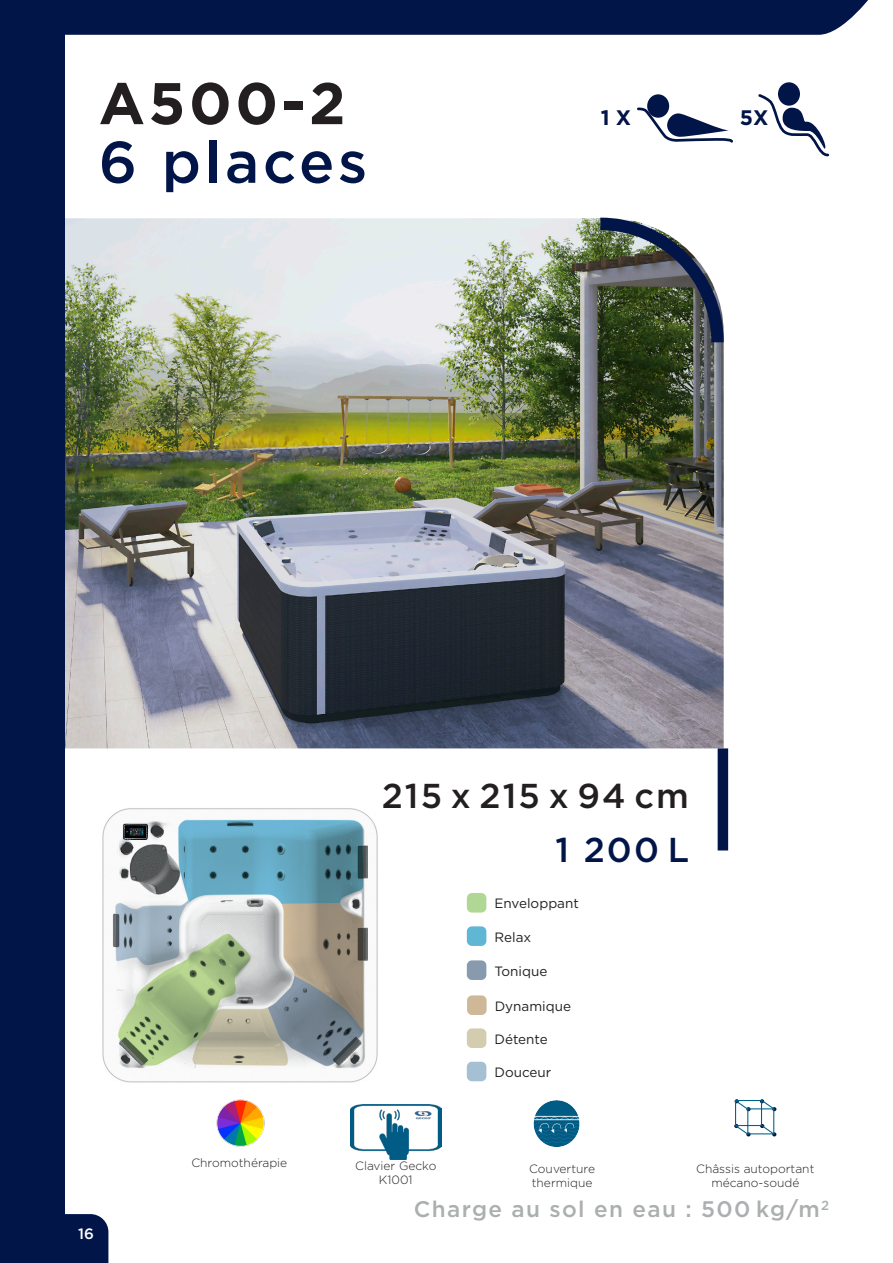
<style>
.page{position:relative;width:893px;height:1263px;background:#fff}
.page>*{position:absolute;margin:0;border:0;box-sizing:border-box;transform-origin:0 0}
.t1{font:500 58.65px "Gotham";letter-spacing:.06em;color:#021548}
.t2{font:700 58.65px "Gotham";color:#231f20}
.t3{font:500 34.5px "Gotham";letter-spacing:.06em;color:#231f20}
.t4{font:500 34.5px "Gotham";color:#021548}
.t5{font:500 22.5px "Gotham";letter-spacing:.06em;color:#abafb0}
.t6{font:700 21px "Gotham";color:#021548}
.t7{font:500 15px "Gotham";color:#fff}
.t8{font:13.5px "Gotham";color:#231f20}
.t9{font:300 12px "Gotham";color:#231f20}
</style>
<div class="page">
<img style="left:65px;top:0;width:803px;height:1263px">
<div style="left:0;top:0;width:65px;height:1263px;background:#021548"></div>
<div style="left:647px;top:94px;width:22px;height:24px;background:#021548;border-radius:50%"></div>
<svg style="left:636px;top:106px;width:99px;height:38px"></svg>
<div style="left:778px;top:82px;width:22px;height:24px;background:#021548;border-radius:50%"></div>
<svg style="left:757px;top:93px;width:74px;height:65px"></svg>
<p class="t2" style="left:99px;top:64px;width:248px">A500-2</p>
<p class="t1" style="left:99px;top:124px;width:270px">6 places</p>
<p class="t6" style="left:601px;top:103px;width:32px">1 X</p>
<p class="t6" style="left:740px;top:103px;width:30px">5X</p>
<p class="t3" style="left:382px;top:773px;width:309px">215 x 215 x 94 cm</p>
<p class="t4" style="left:556px;top:827px;width:135px">1 200 L</p>
<p class="t8" style="left:494px;top:895px;width:86px">Enveloppant</p>
<p class="t8" style="left:494px;top:928px;width:38px">Relax</p>
<p class="t8" style="left:494px;top:962px;width:54px">Tonique</p>
<p class="t8" style="left:495px;top:997px;width:78px">Dynamique</p>
<p class="t8" style="left:494px;top:1030px;width:55px">Détente</p>
<p class="t8" style="left:494px;top:1063px;width:58px">Douceur</p>
<p class="t9" style="left:191px;top:1155px;width:97px">Chromothérapie</p>
<p class="t9" style="left:355px;top:1158px;width:83px">Clavier Gecko</p>
<p class="t9" style="left:379px;top:1173px;width:35px">K1001</p>
<p class="t9" style="left:529px;top:1161px;width:67px">Couverture</p>
<p class="t9" style="left:532px;top:1175px;width:62px">thermique</p>
<p class="t9" style="left:696px;top:1161px;width:120px">Châssis autoportant</p>
<p class="t9" style="left:711px;top:1175px;width:90px">mécano-soudé</p>
<p class="t7" style="left:78px;top:1224px;width:17px">16</p>
<p class="t5" style="left:414px;top:1194px;width:417px">Charge au sol en eau : 500 kg/m<sup>2</sup></p>
</div>
